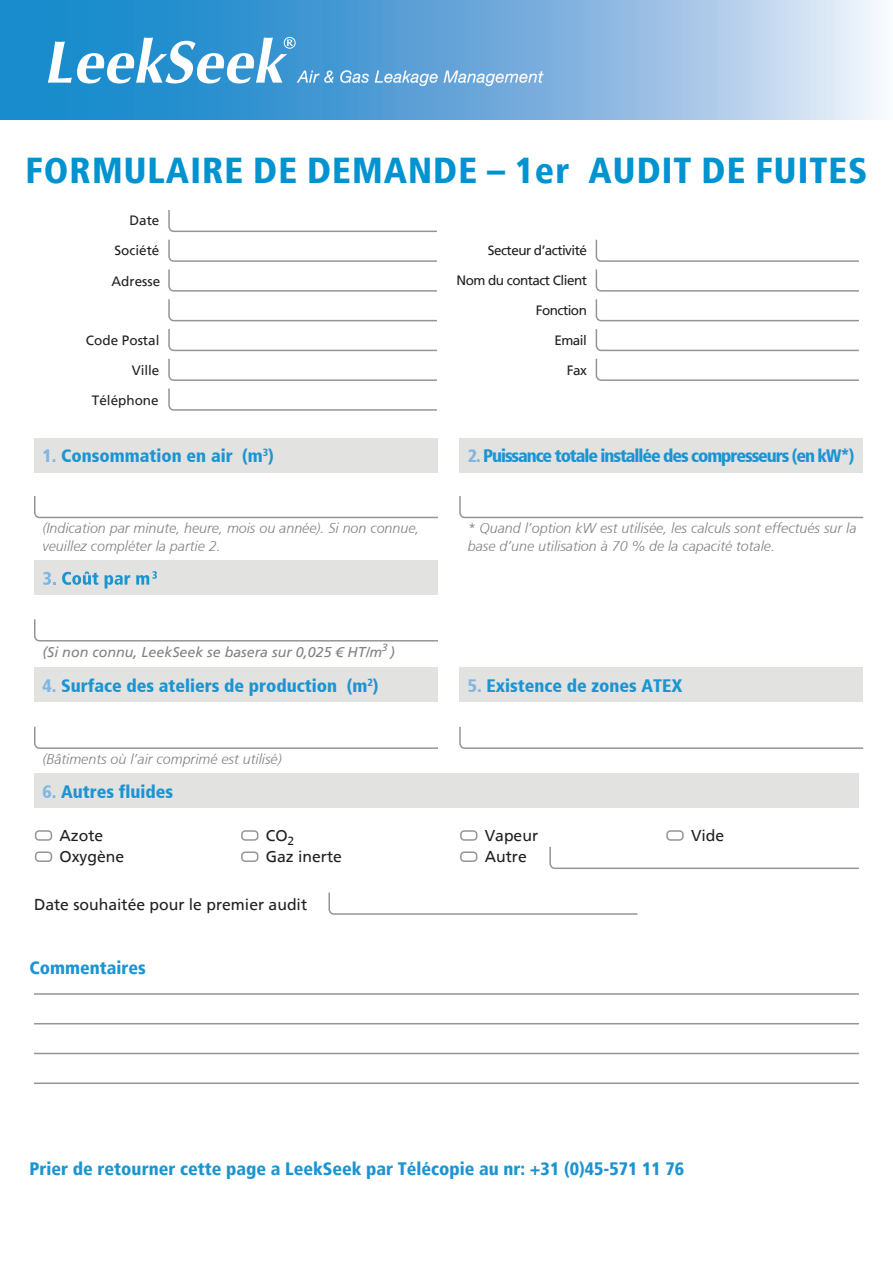
<style>
.page{position:relative;width:893px;height:1263px;background:#fff}
.page>*{position:absolute;margin:0;border:0;box-sizing:border-box;transform-origin:0 0}
.t1{font:900 condensed 36px "Frutiger LT";letter-spacing:.03em;color:#0093d0}
.t2{font:18px "Frutiger Black Cn";color:#1c94d2}
.t3{font:900 condensed 18px "Frutiger LT";color:#1c94d2}
.t4{font:18px "Frutiger Black Cn";letter-spacing:-.06em;color:#1c94d2}
.t5{font:15.75px "Frutiger";color:#231f20}
.t6{font:italic 300 14.25px/18px "Frutiger";color:#808285}
.t7{font:italic 14.25px "Frutiger LT";color:#808285}
.t8{font:13.5px "Frutiger LT";letter-spacing:-.04em;color:#231f20}
.t9{font:13.5px "Frutiger LT";color:#231f20}
.t10{font:italic 10.5px "Frutiger LT";color:#808285}
.s1{color:#82b6e2}
</style>
<div class="page">
<div style="left:34px;top:438px;width:404px;height:34px;background:#e2e2e1"></div>
<div style="left:35px;top:830px;width:17px;height:11px;border:2px solid #939598;border-radius:3px"></div>
<svg style="left:168px;top:299px;width:269px;height:112px"></svg>
<svg style="left:595px;top:299px;width:264px;height:82px"></svg>
<div style="left:459px;top:438px;width:404px;height:34px;background:#e2e2e1"></div>
<svg style="left:34px;top:496px;width:404px;height:23px"></svg>
<svg style="left:459px;top:496px;width:405px;height:23px"></svg>
<div style="left:34px;top:561px;width:404px;height:34px;background:#e2e2e1"></div>
<svg style="left:43px;top:572px;width:13px;height:13px"></svg>
<svg style="left:62px;top:572px;width:36px;height:13px"></svg>
<svg style="left:105px;top:575px;width:25px;height:13px"></svg>
<svg style="left:136px;top:571px;width:21px;height:14px"></svg>
<svg style="left:34px;top:619px;width:404px;height:23px"></svg>
<div style="left:34px;top:668px;width:404px;height:34px;background:#e2e2e1"></div>
<div style="left:459px;top:668px;width:404px;height:34px;background:#e2e2e1"></div>
<svg style="left:34px;top:726px;width:404px;height:23px"></svg>
<svg style="left:549px;top:847px;width:310px;height:22px"></svg>
<div style="left:34px;top:773px;width:825px;height:34px;background:#e2e2e1"></div>
<div style="left:241px;top:830px;width:17px;height:11px;border:2px solid #939598;border-radius:3px"></div>
<div style="left:460px;top:830px;width:17px;height:11px;border:2px solid #939598;border-radius:3px"></div>
<div style="left:666px;top:830px;width:18px;height:11px;border:2px solid #939598;border-radius:3px"></div>
<div style="left:35px;top:851px;width:17px;height:11px;border:2px solid #939598;border-radius:3px"></div>
<div style="left:241px;top:851px;width:17px;height:11px;border:2px solid #939598;border-radius:3px"></div>
<div style="left:460px;top:851px;width:17px;height:11px;border:2px solid #939598;border-radius:3px"></div>
<svg style="left:459px;top:726px;width:405px;height:23px"></svg>
<svg style="left:595px;top:239px;width:264px;height:53px"></svg>
<svg style="left:168px;top:210px;width:269px;height:82px"></svg>
<hr style="left:34px;top:993px;width:825px;height:2px;background:#939598">
<hr style="left:34px;top:1023px;width:825px;height:1px;background:#939598">
<hr style="left:34px;top:1053px;width:825px;height:1px;background:#939598">
<hr style="left:34px;top:1082px;width:825px;height:2px;background:#939598">
<svg style="left:328px;top:892px;width:310px;height:23px"></svg>
<svg style="left:0;top:0;width:879px;height:119px;background:#76b1dd"></svg>
<svg style="left:48px;top:37px;width:495px;height:49px"></svg>
<h1 class="t1" style="left:26px;top:148px;width:844px">FORMULAIRE DE DEMANDE – 1er AUDIT DE FUITES</h1>
<p class="t8" style="left:129px;top:212px;width:32px">Date</p>
<p class="t9" style="left:114px;top:242px;width:47px">Société</p>
<p class="t9" style="left:111px;top:274px;width:50px">Adresse</p>
<p class="t9" style="left:86px;top:332px;width:75px">Code Postal</p>
<p class="t8" style="left:132px;top:362px;width:29px">Ville</p>
<p class="t9" style="left:92px;top:392px;width:68px">Téléphone</p>
<p class="t2" style="left:43px;top:445px;width:233px"><span class="s1">1.</span> Consommation en air (m<sup>3</sup>)</p>
<p class="t8" style="left:488px;top:242px;width:100px">Secteur d’activité</p>
<p class="t8" style="left:457px;top:272px;width:132px">Nom du contact Client</p>
<p class="t8" style="left:536px;top:302px;width:53px">Fonction</p>
<p class="t8" style="left:554px;top:332px;width:34px">Email</p>
<p class="t8" style="left:567px;top:362px;width:21px">Fax</p>
<p class="t4" style="left:468px;top:445px;width:388px"><span class="s1">2.</span> Puissance totale installée des compresseurs (en kW*)</p>
<p class="t6" style="left:43px;top:519px;width:378px">(Indication par minute, heure, mois ou année). Si non connue, veuillez compléter la partie 2.</p>
<p class="t6" style="left:468px;top:519px;width:390px">* Quand l’option kW est utilisée, les calculs sont effectués sur la base d’une utilisation à 70 % de la capacité totale.</p>
<p class="t10" style="left:382px;top:641px;width:7px">3</p>
<p class="t7" style="left:43px;top:643px;width:354px">(Si non connu, LeekSeek se basera sur 0,025 € HT/m )</p>
<p class="t2" style="left:43px;top:675px;width:337px"><span class="s1">4.</span> Surface des ateliers de production (m<sup>2</sup>)</p>
<p class="t2" style="left:468px;top:675px;width:216px"><span class="s1">5.</span> Existence de zones ATEX</p>
<p class="t6" style="left:43px;top:750px;width:241px">(Bâtiments où l’air comprimé est utilisé)</p>
<p class="t2" style="left:43px;top:780px;width:132px"><span class="s1">6.</span> Autres fluides</p>
<p class="t5" style="left:266px;top:826px;width:30px">CO<sub>2</sub></p>
<p class="t5" style="left:485px;top:826px;width:55px">Vapeur</p>
<p class="t5" style="left:691px;top:826px;width:35px">Vide</p>
<p class="t5" style="left:60px;top:847px;width:66px">Oxygène</p>
<p class="t5" style="left:266px;top:847px;width:78px">Gaz inerte</p>
<p class="t5" style="left:485px;top:847px;width:44px">Autre</p>
<p class="t5" style="left:60px;top:826px;width:45px">Azote</p>
<p class="t5" style="left:34px;top:895px;width:275px">Date souhaitée pour le premier audit</p>
<p class="t3" style="left:30px;top:956px;width:118px">Commentaires</p>
<p class="t3" style="left:30px;top:1158px;width:656px">Prier de retourner cette page a LeekSeek par Télécopie au nr: +31 (0)45-571 11 76</p>
</div>
